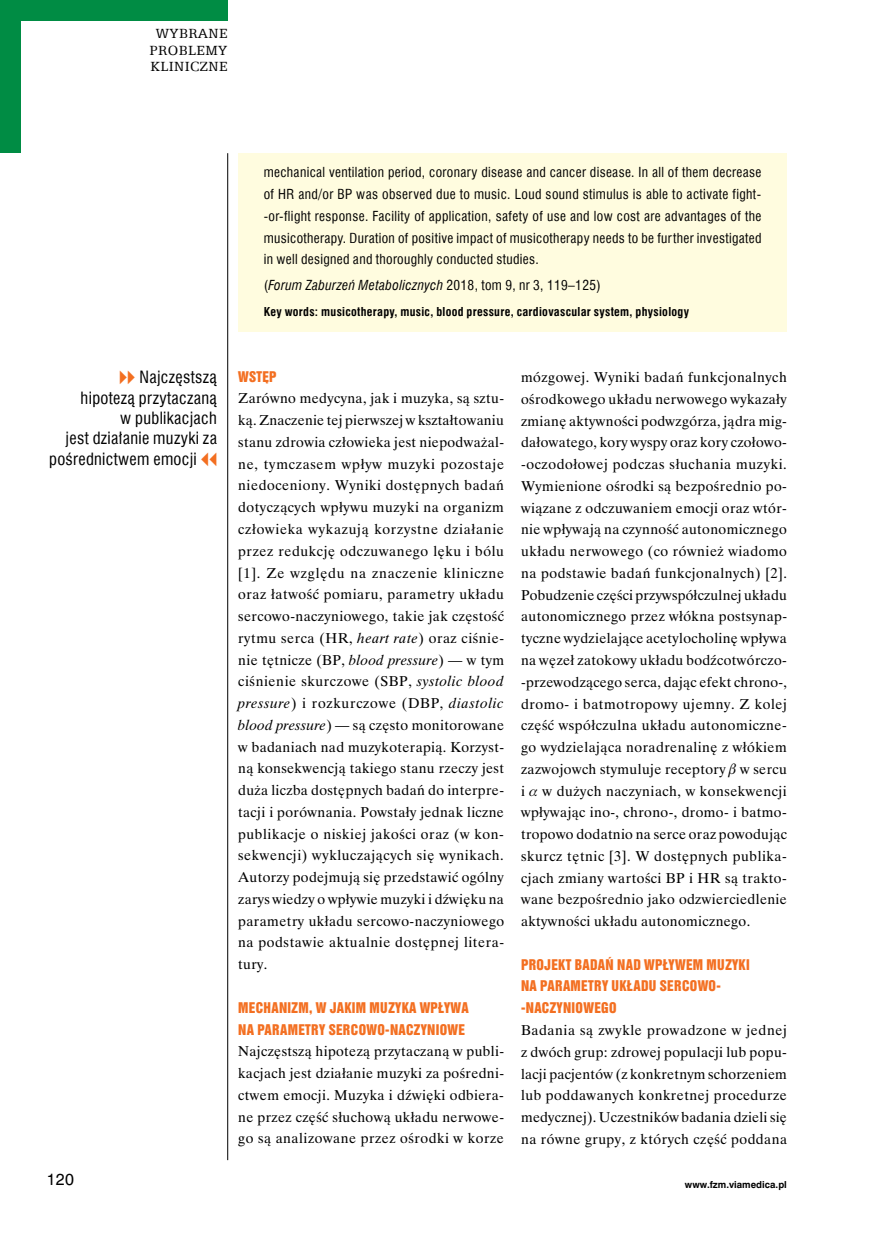
<style>
.page{position:relative;width:872px;height:1234px;background:#fff}
.page>*{position:absolute;margin:0;border:0;box-sizing:border-box;transform-origin:0 0}
.t1{font:16.5px/20.2px "Swis 721 Cn EU";letter-spacing:.02em;color:#000;text-align:right}
.t2{font:15px/16.5px "Egyptian 505 EU";letter-spacing:.03em;color:#000;text-align:center}
.t3{font:15px "Swis 721 PL";color:#000}
.t4{font:14.25px/21.8px "Time Ibis EE";letter-spacing:.035em;color:#000;text-align:justify}
.t5{font:13.5px/21.8px "Swis 721 Cn EU";letter-spacing:.025em;color:#000;text-align:justify}
.t6{font:13.5px/21.8px "Swis 921 EU";letter-spacing:.025em;color:#f36f21}
.t7{font:italic 13.5px "Swis 721 Cn EU";letter-spacing:.025em;color:#000}
.t8{font:700 12px "Swis 721 Cn EU";letter-spacing:.025em;color:#000}
.t9{font:700 9px "Swis 721 PL";color:#000}
.s1{font-style:normal}
.s2{font-family:"Newspaper Pi PL";color:#f36f21}
.s3{font-style:italic}
</style>
<div class="page">
<hr style="left:227px;top:153px;width:1px;height:1006px;background:#000">
<div style="left:0;top:0;width:227px;height:21px;background:#008c44"></div>
<div style="left:0;top:0;width:21px;height:153px;background:#008c44"></div>
<div style="left:238px;top:153px;width:549px;height:179px;background:#fffcdf"></div>
<p class="t2" style="left:149px;top:25px;width:79px">WYBRANE<br>PROBLEMY<br>KLINICZNE</p>
<p class="t5" style="left:264px;top:161px;width:499px">mechanical ventilation period, coronary disease and cancer disease. In all of them decrease of HR and/or BP was observed due to music. Loud sound stimulus is able to activate fight--or-flight response. Facility of application, safety of use and low cost are advantages of the musicotherapy. Duration of positive impact of musicotherapy needs to be further investigated in well designed and thoroughly conducted studies.</p>
<p class="t7" style="left:264px;top:277px;width:338px"><span class="s1">(</span>Forum Zaburzeń Metabolicznych <span class="s1">2018, tom 9, nr 3, 119–125)</span></p>
<p class="t8" style="left:264px;top:305px;width:427px">Key words: musicotherapy, music, blood pressure, cardiovascular system, physiology</p>
<p class="t1" style="left:49px;top:367px;width:169px"><span class="s2">VV</span> Najczęstszą<br>hipotezą przytaczaną<br>w publikacjach<br>jest działanie muzyki za pośrednictwem emocji <span class="s2">CC</span></p>
<p class="t6" style="left:238px;top:365px;width:39px">WSTĘP</p>
<p class="t4" style="left:238px;top:387px;width:267px">Zarówno medycyna, jak i muzyka, są sztu&shy;ką. Znaczenie tej pierwszej w kształtowaniu stanu zdrowia człowieka jest niepodważal&shy;ne, tymczasem wpływ muzyki pozostaje niedoceniony. Wyniki dostępnych badań dotyczących wpływu muzyki na organizm człowieka wykazują korzystne działanie przez redukcję odczuwanego lęku i bólu [1]. Ze względu na znaczenie kliniczne oraz łatwość pomiaru, parametry układu sercowo-naczyniowego, takie jak częstość rytmu serca (HR, <span class="s3">heart rate</span>) oraz ciśnie&shy;nie tętnicze (BP, <span class="s3">blood pressure</span>) — w tym ciśnienie skurczowe (SBP, <span class="s3">systolic blood pressure</span>) i rozkurczowe (DBP, <span class="s3">diastolic blood pressure</span>) — są często monitorowane w badaniach nad muzykoterapią. Korzyst&shy;ną konsekwencją takiego stanu rzeczy jest duża liczba dostępnych badań do interpre&shy;tacji i porównania. Powstały jednak liczne publikacje o niskiej jakości oraz (w kon&shy;sekwencji) wykluczających się wynikach.<br>Autorzy podejmują się przedstawić ogólny zarys wiedzy o wpływie muzyki i dźwięku na parametry układu sercowo-naczyniowego na podstawie aktualnie dostępnej litera&shy;tury.</p>
<p class="t6" style="left:238px;top:996px;width:232px">MECHANIZM, W JAKIM MUZYKA WPŁYWA<br>NA PARAMETRY SERCOWO-NACZYNIOWE</p>
<p class="t4" style="left:238px;top:1040px;width:267px">Najczęstszą hipotezą przytaczaną w publi&shy;kacjach jest działanie muzyki za pośredni&shy;ctwem emocji. Muzyka i dźwięki odbiera&shy;ne przez część słuchową układu nerwowe&shy;go są analizowane przez ośrodki w korze</p>
<p class="t4" style="left:521px;top:366px;width:267px">mózgowej. Wyniki badań funkcjonalnych ośrodkowego układu nerwowego wykazały zmianę aktywności podwzgórza, jądra mig&shy;dałowatego, kory wyspy oraz kory czołowo--oczodołowej podczas słuchania muzyki.<br>Wymienione ośrodki są bezpośrednio po&shy;wiązane z odczuwaniem emocji oraz wtór&shy;nie wpływają na czynność autonomicznego układu nerwowego (co również wiadomo na podstawie badań funkcjonalnych) [2].<br>Pobudzenie części przywspółczulnej układu autonomicznego przez włókna postsynap&shy;tyczne wydzielające acetylocholinę wpływa na węzeł zatokowy układu bodźcotwórczo--przewodzącego serca, dając efekt chrono-, dromo- i batmotropowy ujemny. Z kolej część współczulna układu autonomiczne&shy;go wydzielająca noradrenalinę z włókiem zazwojowch stymuluje receptory w sercu i w dużych naczyniach, w konsekwencji wpływając ino-, chrono-, dromo- i batmo&shy;tropowo dodatnio na serce oraz powodując skurcz tętnic [3]. W dostępnych publika&shy;cjach zmiany wartości BP i HR są trakto&shy;wane bezpośrednio jako odzwierciedlenie aktywności układu autonomicznego.</p>
<p class="t6" style="left:521px;top:953px;width:229px">PROJEKT BADAŃ NAD WPŁYWEM MUZYKI<br>NA PARAMETRY UKŁADU SERCOWO--NACZYNIOWEGO</p>
<p class="t4" style="left:521px;top:1018px;width:267px">Badania są zwykle prowadzone w jednej z dwóch grup: zdrowej populacji lub popu&shy;lacji pacjentów (z konkretnym schorzeniem lub poddawanych konkretnej procedurze medycznej). Uczestników badania dzieli się na równe grupy, z których część poddana</p>
<p class="t3" style="left:47px;top:1169px;width:29px">120</p>
<p class="t9" style="left:685px;top:1178px;width:103px">www.fzm.viamedica.pl</p>
</div>
